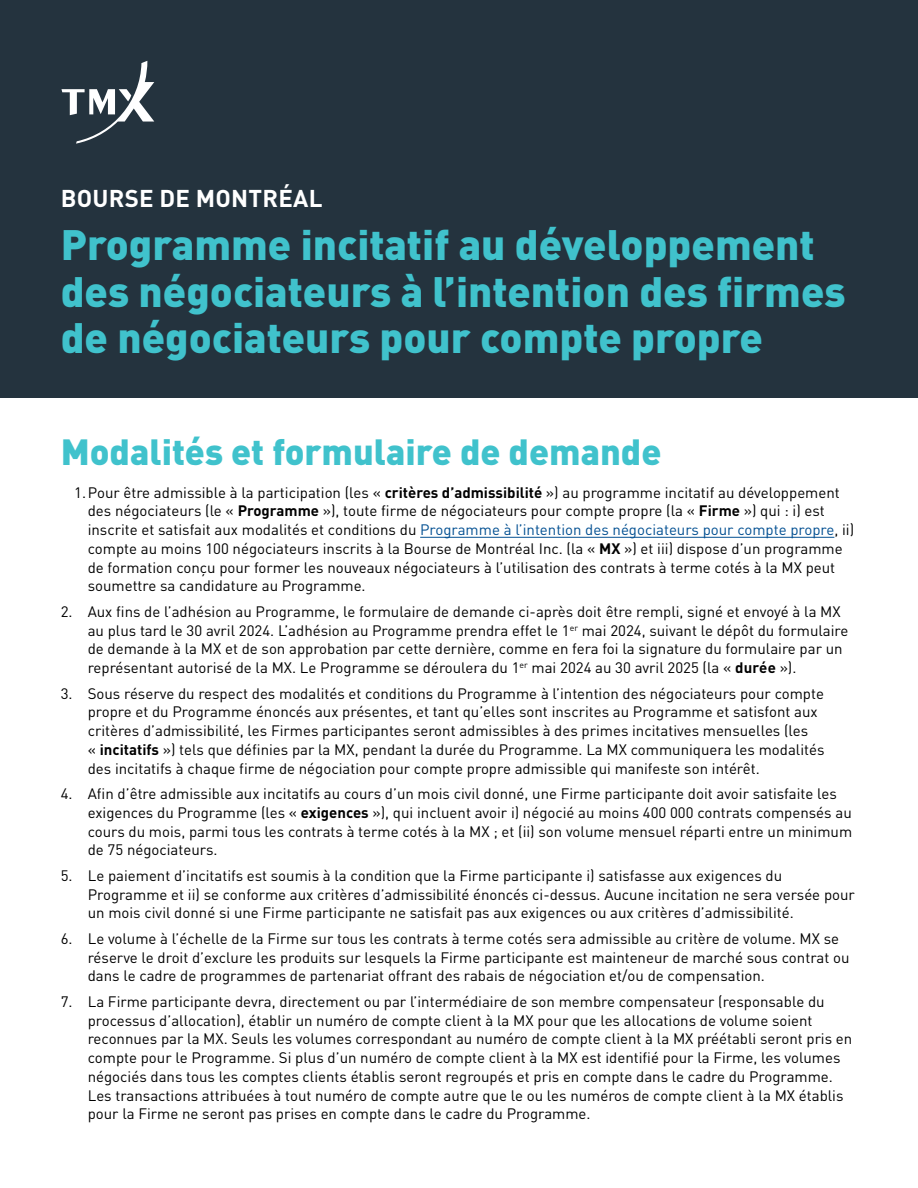
<style>
.page{position:relative;width:918px;height:1188px;background:#fff}
.page>*{position:absolute;margin:0;border:0;box-sizing:border-box;transform-origin:0 0}
.t1{font:900 42px/46.5px "DIN Pro";color:#40c2cc}
.t2{font:900 36px "DIN Pro";color:#40c2cc}
.t3{font:700 24px "DIN Pro";letter-spacing:.01em;color:#fff}
.t4{font:15px/18.8px "DIN Pro";color:#000}
.s1{font-weight:700}
.s2{color:#035092}
</style>
<div class="page">
<div style="left:0;top:0;width:918px;height:397px;background:#24333e"></div>
<hr style="left:420px;top:537px;width:414px;height:1px;background:#035092">
<svg style="left:61px;top:61px;width:93px;height:83px"></svg>
<h3 class="t3" style="left:61px;top:179px;width:263px">BOURSE DE MONTRÉAL</h3>
<h1 class="t1" style="left:61px;top:219px;width:786px">Programme incitatif au développement des négociateurs à l’intention des firmes de négociateurs pour compte propre</h1>
<h2 class="t2" style="left:61px;top:424px;width:602px">Modalités et formulaire de demande</h2>
<p class="t4" style="left:88px;top:482px;width:768px;text-indent:-14px">1.Pour être admissible à la participation (les « <span class="s1">critères d’admissibilité</span> ») au programme incitatif au développement des négociateurs (le « <span class="s1">Programme</span> »), toute firme de négociateurs pour compte propre (la « <span class="s1">Firme</span> ») qui : i) est inscrite et satisfait aux modalités et conditions du <span class="s2">Programme à l’intention des négociateurs pour compte propre</span>, ii) compte au moins 100 négociateurs inscrits à la Bourse de Montréal Inc. (la « <span class="s1">MX</span> ») et iii) dispose d’un programme de formation conçu pour former les nouveaux négociateurs à l’utilisation des contrats à terme cotés à la MX peut soumettre sa candidature au Programme.</p>
<p class="t4" style="left:88px;top:601px;width:762px;text-indent:-27px">2. Aux fins de l’adhésion au Programme, le formulaire de demande ci-après doit être rempli, signé et envoyé à la MX au plus tard le 30 avril 2024. L’adhésion au Programme prendra effet le 1<sup>er</sup> mai 2024, suivant le dépôt du formulaire de demande à la MX et de son approbation par cette dernière, comme en fera foi la signature du formulaire par un représentant autorisé de la MX. Le Programme se déroulera du 1<sup>er</sup> mai 2024 au 30 avril 2025 (la « <span class="s1">durée</span> »).</p>
<p class="t4" style="left:88px;top:683px;width:738px;text-indent:-27px">3. Sous réserve du respect des modalités et conditions du Programme à l’intention des négociateurs pour compte propre et du Programme énoncés aux présentes, et tant qu’elles sont inscrites au Programme et satisfont aux critères d’admissibilité, les Firmes participantes seront admissibles à des primes incitatives mensuelles (les<br>« <span class="s1">incitatifs</span> ») tels que définies par la MX, pendant la durée du Programme. La MX communiquera les modalités des incitatifs à chaque firme de négociation pour compte propre admissible qui manifeste son intérêt.</p>
<p class="t4" style="left:88px;top:783px;width:766px;text-indent:-27px">4. Afin d’être admissible aux incitatifs au cours d’un mois civil donné, une Firme participante doit avoir satisfaite les exigences du Programme (les « <span class="s1">exigences</span> »), qui incluent avoir i) négocié au moins 400 000 contrats compensés au cours du mois, parmi tous les contrats à terme cotés à la MX ; et (ii) son volume mensuel réparti entre un minimum de 75 négociateurs.</p>
<p class="t4" style="left:88px;top:865px;width:769px;text-indent:-27px">5. Le paiement d’incitatifs est soumis à la condition que la Firme participante i) satisfasse aux exigences du<br>Programme et ii) se conforme aux critères d’admissibilité énoncés ci-dessus. Aucune incitation ne sera versée pour un mois civil donné si une Firme participante ne satisfait pas aux exigences ou aux critères d’admissibilité.</p>
<p class="t4" style="left:88px;top:928px;width:763px;text-indent:-27px">6. Le volume à l’échelle de la Firme sur tous les contrats à terme cotés sera admissible au critère de volume. MX se réserve le droit d’exclure les produits sur lesquels la Firme participante est mainteneur de marché sous contrat ou dans le cadre de programmes de partenariat offrant des rabais de négociation et/ou de compensation.</p>
<p class="t4" style="left:88px;top:991px;width:766px;text-indent:-27px">7. La Firme participante devra, directement ou par l’intermédiaire de son membre compensateur (responsable du processus d’allocation), établir un numéro de compte client à la MX pour que les allocations de volume soient reconnues par la MX. Seuls les volumes correspondant au numéro de compte client à la MX préétabli seront pris en compte pour le Programme. Si plus d’un numéro de compte client à la MX est identifié pour la Firme, les volumes négociés dans tous les comptes clients établis seront regroupés et pris en compte dans le cadre du Programme.<br>Les transactions attribuées à tout numéro de compte autre que le ou les numéros de compte client à la MX établis pour la Firme ne seront pas prises en compte dans le cadre du Programme.</p>
</div>
